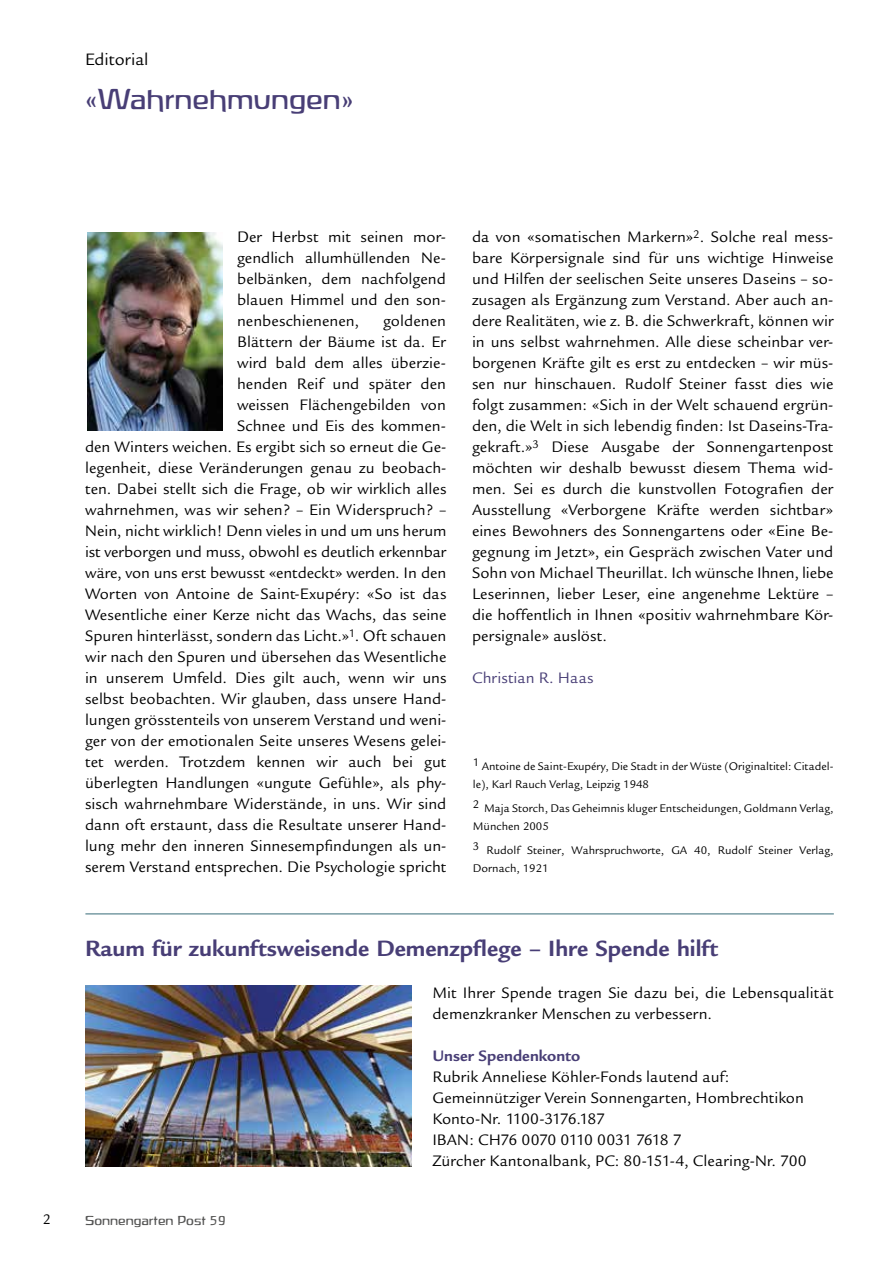
<style>
.page{position:relative;width:893px;height:1263px;background:#fff}
.page>*{position:absolute;margin:0;border:0;box-sizing:border-box;transform-origin:0 0}
.t1{font:30px "ROWEIDE Normal";color:#483e76}
.t2{font:700 24px "Legacy Sans";color:#483e76}
.t3{font:18px "Legacy Sans";letter-spacing:-.005em;color:#000}
.t4{font:16.5px/21px "Legacy Sans";letter-spacing:.005em;color:#000;text-align:justify}
.t5{font:700 16.5px "Legacy Sans";color:#483e76}
.t6{font:16.5px "Legacy Sans";letter-spacing:.005em;color:#483e76}
.t7{font:15px "Legacy Sans";color:#000}
.t8{font:13.5px "ROWEIDE Normal";color:#565655}
.t9{font:12px/18px "Legacy Sans";color:#000}
</style>
<div class="page">
<img style="left:87px;top:233px;width:136px;height:197px">
<hr style="left:85px;top:913px;width:749px;height:1px;background:#366b78">
<img style="left:85px;top:986px;width:326px;height:180px">
<p class="t3" style="left:85px;top:49px;width:65px">Editorial</p>
<h1 class="t1" style="left:85px;top:83px;width:270px">«Wahrnehmungen»</h1>
<p class="t4" style="left:237px;top:227px;width:210px">Der Herbst mit seinen mor&shy;gendlich allumhüllenden Ne&shy;belbänken, dem nachfolgend blauen Himmel und den son&shy;nenbeschienenen,</p>
<p class="t4" style="left:237px;top:311px;width:210px;text-indent:146px">goldenen Blättern der Bäume ist da. Er wird bald dem alles überzie&shy;henden Reif und später den weissen Flächengebilden von Schnee und Eis des kommen-</p>
<p class="t4" style="left:85px;top:437px;width:363px">den Winters weichen. Es ergibt sich so erneut die Ge&shy;legenheit, diese Veränderungen genau zu beobach&shy;ten. Dabei stellt sich die Frage, ob wir wirklich alles wahrnehmen, was wir sehen? – Ein Widerspruch? – Nein, nicht wirklich! Denn vieles in und um uns herum ist verborgen und muss, obwohl es deutlich erkennbar wäre, von uns erst bewusst «entdeckt» werden. In den Worten von Antoine de Saint-Exupéry: «So ist das Wesentliche einer Kerze nicht das Wachs, das seine Spuren hinterlässt, sondern das Licht.»<sup>1</sup>. Oft schauen wir nach den Spuren und übersehen das Wesentliche in unserem Umfeld. Dies gilt auch, wenn wir uns selbst beobachten. Wir glauben, dass unsere Hand&shy;lungen grösstenteils von unserem Verstand und weni&shy;ger von der emotionalen Seite unseres Wesens gelei&shy;tet werden. Trotzdem kennen wir auch bei gut überlegten Handlungen «ungute Gefühle», als phy&shy;sisch wahrnehmbare Widerstände, in uns. Wir sind dann oft erstaunt, dass die Resultate unserer Hand&shy;lung mehr den inneren Sinnesempfindungen als un&shy;serem Verstand entsprechen. Die Psychologie spricht</p>
<p class="t4" style="left:472px;top:227px;width:363px">da von «somatischen Markern»<sup>2</sup>. Solche real mess&shy;bare Körpersignale sind für uns wichtige Hinweise und Hilfen der seelischen Seite unseres Daseins – so&shy;zusagen als Ergänzung zum Verstand. Aber auch an&shy;dere Realitäten, wie z. B. die Schwerkraft, können wir in uns selbst wahrnehmen. Alle diese scheinbar ver&shy;borgenen Kräfte gilt es erst zu entdecken – wir müs&shy;sen nur hinschauen. Rudolf Steiner fasst dies wie folgt zusammen: «Sich in der Welt schauend ergrün&shy;den, die Welt in sich lebendig finden: Ist Daseins-Tra&shy;gekraft.»<sup>3</sup> Diese Ausgabe der Sonnengartenpost möchten wir deshalb bewusst diesem Thema wid&shy;men. Sei es durch die kunstvollen Fotografien der Ausstellung «Verborgene Kräfte werden sichtbar» eines Bewohners des Sonnengartens oder «Eine Be&shy;gegnung im Jetzt», ein Gespräch zwischen Vater und Sohn von Michael Theurillat. Ich wünsche Ihnen, liebe Leserinnen, lieber Leser, eine angenehme Lektüre – die hoffentlich in Ihnen «positiv wahrnehmbare Kör&shy;persignale» auslöst.</p>
<p class="t6" style="left:472px;top:669px;width:123px">Christian R. Haas</p>
<p class="t9" style="left:473px;top:757px;width:362px">1 Antoine de Saint-Exupéry, Die Stadt in der Wüste (Originaltitel: Citadel&shy;le), Karl Rauch Verlag, Leipzig 1948</p>
<p class="t9" style="left:473px;top:799px;width:362px">2 Maja Storch, Das Geheimnis kluger Entscheidungen, Goldmann Verlag,<br>München 2005</p>
<p class="t9" style="left:473px;top:841px;width:362px">3 Rudolf Steiner, Wahrspruchworte, GA 40, Rudolf Steiner Verlag,<br>Dornach, 1921</p>
<h2 class="t2" style="left:85px;top:935px;width:634px">Raum für zukunftsweisende Demenzpflege – Ihre Spende hilft</h2>
<p class="t4" style="left:432px;top:983px;width:403px">Mit Ihrer Spende tragen Sie dazu bei, die Lebensqualität demenzkranker Menschen zu verbessern.</p>
<p class="t5" style="left:432px;top:1046px;width:149px">Unser Spendenkonto</p>
<p class="t4" style="left:432px;top:1067px;width:376px;text-align:left">Rubrik Anneliese Köhler-Fonds lautend auf:<br>Gemeinnütziger Verein Sonnengarten, Hombrechtikon Konto-Nr. 1100-3176.187<br>IBAN: CH76 0070 0110 0031 7618 7<br>Zürcher Kantonalbank, PC: 80-151-4, Clearing-Nr. 700</p>
<p class="t7" style="left:43px;top:1211px;width:10px">2</p>
<p class="t8" style="left:85px;top:1213px;width:143px">Sonnengarten Post 59</p>
</div>
